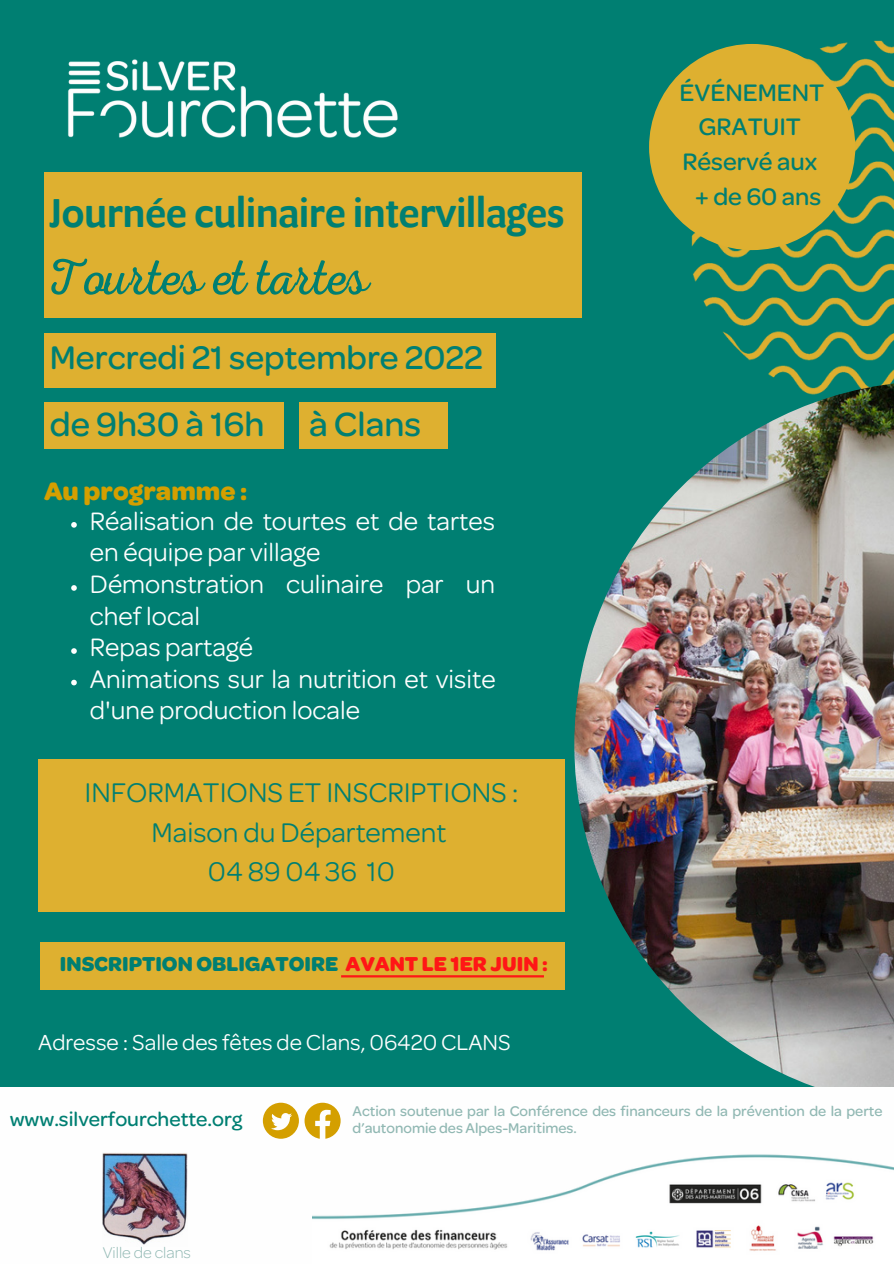
<style>
.page{position:relative;width:894px;height:1264px;background:#fff}
.page>*{position:absolute;margin:0;border:0;box-sizing:border-box;transform-origin:0 0}
.t1{font:51px "Nexa Rust Script L 0";color:#007f72}
.t2{font:500 43.5px "Program";color:#007f72}
.t3{font:500 35.7px "Omnes";color:#007f72}
.t4{font:500 34.8px "Omnes";color:#007f72}
.t5{font:28.8px "Omnes";color:#007f72}
.t6{font:26.85px/31.5px "Omnes";color:#fefefe}
.t7{font:700 26.85px "Omnes";color:#d49f00}
.t8{font:500 25.5px "Omnes";color:#007f72}
.t9{font:23.1px "Omnes";color:#fefefe}
.t10{font:700 21.45px "Omnes";color:#007f72}
.t11{font:500 21px "Omnes";color:#007f72}
.t12{font:300 16.5px "Omnes";color:#91b8b3}
.t13{font:500 15px/17px "Omnes";color:#91b8b3}
.s1{color:#ff1616}
</style>
<div class="page">
<div style="left:0;top:0;width:893px;height:1263px;background:#007f72"></div>
<img style="left:68px;top:59px;width:330px;height:79px">
<img style="left:677px;top:40px;width:216px;height:341px">
<div style="left:649px;top:44px;width:206px;height:206px;background:#deb030;border-radius:50%"></div>
<img style="left:574px;top:381px;width:319px;height:706px">
<div style="left:0;top:1087px;width:893px;height:176px;background:#fefefe"></div>
<svg style="left:263px;top:1102px;width:77px;height:36px"></svg>
<div style="left:44px;top:172px;width:537px;height:145px;background:#deb030"></div>
<div style="left:44px;top:333px;width:452px;height:54px;background:#deb030"></div>
<div style="left:38px;top:759px;width:526px;height:152px;background:#deb030"></div>
<div style="left:41px;top:942px;width:523px;height:47px;background:#deb030"></div>
<div style="left:44px;top:402px;width:240px;height:46px;background:#deb030"></div>
<img style="left:312px;top:1154px;width:581px;height:97px">
<img style="left:103px;top:1153px;width:84px;height:92px">
<svg style="left:71px;top:522px;width:6px;height:5px"></svg>
<svg style="left:71px;top:585px;width:6px;height:5px"></svg>
<svg style="left:71px;top:648px;width:6px;height:6px"></svg>
<svg style="left:71px;top:679px;width:6px;height:6px"></svg>
<hr style="left:341px;top:975px;width:203px;height:2px;background:#ff1616">
<div style="left:299px;top:402px;width:148px;height:46px;background:#deb030"></div>
<p class="t2" style="left:50px;top:188px;width:516px">Journée culinaire intervillages</p>
<p class="t1" style="left:50px;top:246px;width:320px">Tourtes et tartes</p>
<p class="t4" style="left:50px;top:344px;width:434px">Mercredi 21 septembre 2022</p>
<p class="t3" style="left:50px;top:412px;width:216px">de 9h30 à 16h</p>
<p class="t7" style="left:44px;top:480px;width:204px">Au programme :</p>
<p class="t3" style="left:309px;top:412px;width:113px">à Clans</p>
<p class="t6" style="left:90px;top:507px;width:406px">Réalisation de tourtes et de tartes en équipe par village</p>
<p class="t6" style="left:90px;top:570px;width:407px">Démonstration culinaire par un chef local</p>
<p class="t6" style="left:90px;top:634px;width:165px">Repas partagé</p>
<p class="t6" style="left:90px;top:665px;width:407px">Animations sur la nutrition et visite d'une production locale</p>
<p class="t5" style="left:84px;top:782px;width:435px">INFORMATIONS ET INSCRIPTIONS :</p>
<p class="t5" style="left:151px;top:822px;width:296px">Maison du Département</p>
<p class="t5" style="left:208px;top:861px;width:188px">04 89 04 36 10</p>
<p class="t10" style="left:60px;top:955px;width:489px">INSCRIPTION OBLIGATOIRE <span class="s1">AVANT LE 1ER JUIN :</span></p>
<p class="t9" style="left:38px;top:1034px;width:473px">Adresse : Salle des fêtes de Clans, 06420 CLANS</p>
<p class="t8" style="left:679px;top:83px;width:146px">ÉVÉNEMENT</p>
<p class="t8" style="left:698px;top:118px;width:104px">GRATUIT</p>
<p class="t8" style="left:682px;top:153px;width:136px">Réservé aux</p>
<p class="t8" style="left:695px;top:188px;width:127px">+ de 60 ans</p>
<p class="t11" style="left:10px;top:1111px;width:234px">www.silverfourchette.org</p>
<p class="t13" style="left:352px;top:1103px;width:531px">Action soutenue par la Conférence des financeurs de la prévention de la perte d’autonomie des Alpes-Maritimes.</p>
<p class="t12" style="left:103px;top:1246px;width:90px">Ville de clans</p>
</div>
